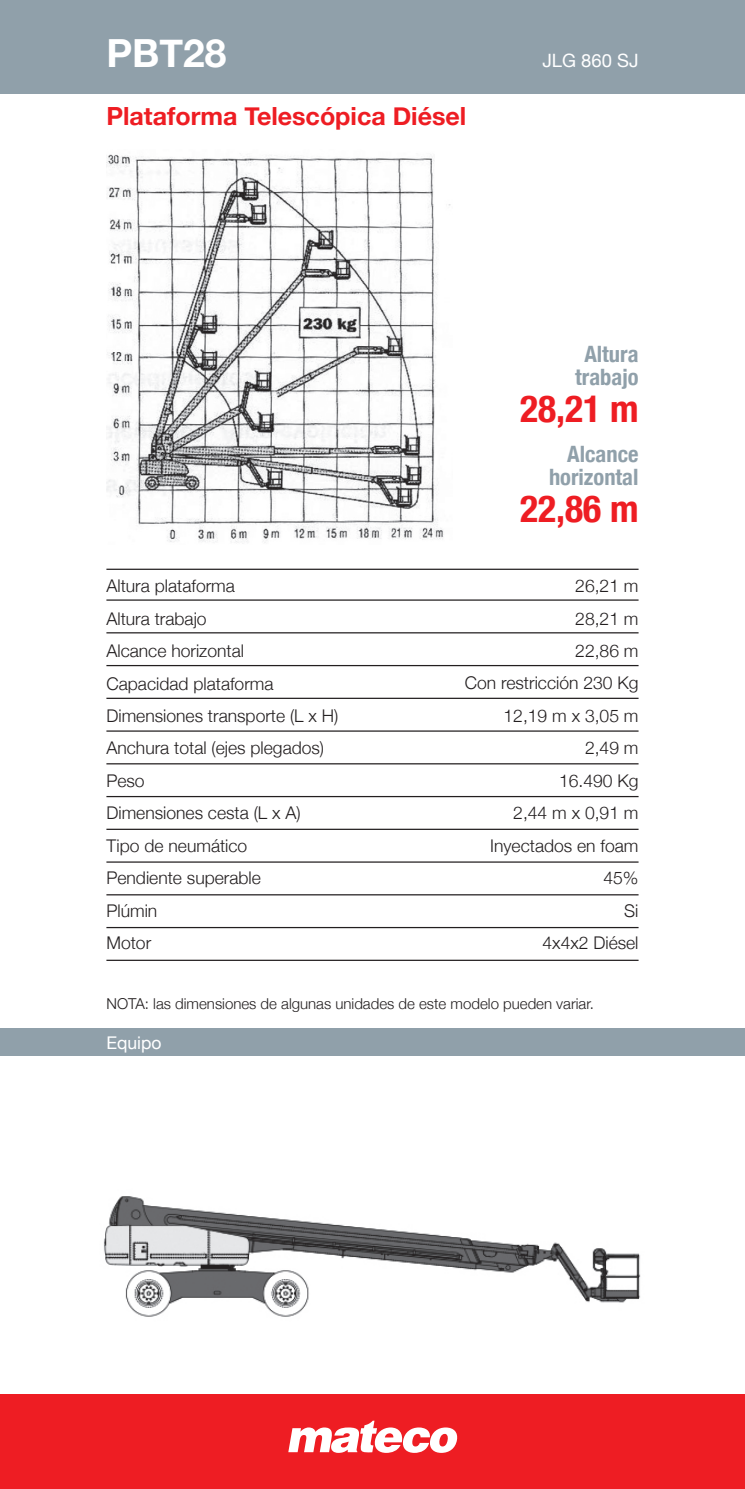
<style>
.page{position:relative;width:745px;height:1489px;background:#fff}
.page>*{position:absolute;margin:0;border:0;box-sizing:border-box;transform-origin:0 0}
.t1{font:700 38.75px "Helvetica Neue";color:#fff}
.t2{font:700 condensed 37.5px "Helvetica Neue";color:#ee1d23}
.t3{font:700 25px "Helvetica Neue";color:#ee1d23}
.t4{font:700 condensed 22.5px/22.5px "Helvetica Neue";color:#90a0aa;text-align:center}
.t5{font:18.25px "Helvetica Neue";color:#fff}
.t6{font:300 17.5px/32.5px "Helvetica Neue";color:#231f20;text-align:right}
.t7{font:17.5px "Helvetica Neue";color:#fff}
.t8{font:300 15px "Helvetica Neue";color:#231f20}
</style>
<div class="page">
<div style="left:0;top:1394px;width:744px;height:94px;background:#ee1d23"></div>
<svg style="left:288px;top:1420px;width:170px;height:32px"></svg>
<div style="left:0;top:0;width:744px;height:93px;background:#90a0aa"></div>
<hr style="left:106px;top:568px;width:532px;height:2px;background:#231f20">
<hr style="left:106px;top:959px;width:532px;height:1px;background:#231f20">
<hr style="left:106px;top:599px;width:532px;height:1px;background:#231f20">
<hr style="left:106px;top:632px;width:532px;height:1px;background:#231f20">
<hr style="left:106px;top:665px;width:532px;height:1px;background:#231f20">
<hr style="left:106px;top:697px;width:532px;height:2px;background:#231f20">
<hr style="left:106px;top:730px;width:532px;height:1px;background:#231f20">
<hr style="left:106px;top:763px;width:532px;height:1px;background:#231f20">
<hr style="left:106px;top:796px;width:532px;height:1px;background:#231f20">
<hr style="left:106px;top:828px;width:532px;height:2px;background:#231f20">
<hr style="left:106px;top:861px;width:532px;height:1px;background:#231f20">
<hr style="left:106px;top:894px;width:532px;height:1px;background:#231f20">
<hr style="left:106px;top:926px;width:532px;height:2px;background:#231f20">
<img style="left:106px;top:154px;width:345px;height:389px">
<img style="left:104px;top:1196px;width:537px;height:121px">
<div style="left:0;top:1028px;width:744px;height:28px;background:#90a0aa"></div>
<h1 class="t1" style="left:106px;top:29px;width:121px">PBT28</h1>
<h3 class="t3" style="left:106px;top:101px;width:361px">Plataforma Telescópica Diésel</h3>
<p class="t5" style="left:542px;top:49px;width:98px">JLG 860 SJ</p>
<p class="t4" style="left:575px;top:342px;width:65px">Altura trabajo</p>
<h2 class="t2" style="left:519px;top:386px;width:120px">28,21 m</h2>
<p class="t4" style="left:548px;top:443px;width:91px;text-align:right">Alcance horizontal</p>
<h2 class="t2" style="left:519px;top:486px;width:120px">22,86 m</h2>
<p class="t6" style="left:106px;top:569px;width:233px;text-align:left">Altura plataforma<br>Altura trabajo<br>Alcance horizontal<br>Capacidad plataforma<br>Dimensiones transporte (L x H)<br>Anchura total (ejes plegados)<br>Peso<br>Dimensiones cesta (L x A)<br>Tipo de neumático<br>Pendiente superable<br>Plúmin<br>Motor</p>
<p class="t6" style="left:464px;top:569px;width:175px">26,21 m<br>28,21 m<br>22,86 m<br>Con restricción 230 Kg<br>12,19 m x 3,05 m<br>2,49 m<br>16.490 Kg<br>2,44 m x 0,91 m<br>Inyectados en foam<br>45%<br>Si<br>4x4x2 Diésel</p>
<p class="t8" style="left:106px;top:994px;width:488px">NOTA: las dimensiones de algunas unidades de este modelo pueden variar.</p>
<p class="t7" style="left:106px;top:1031px;width:57px">Equipo</p>
</div>
